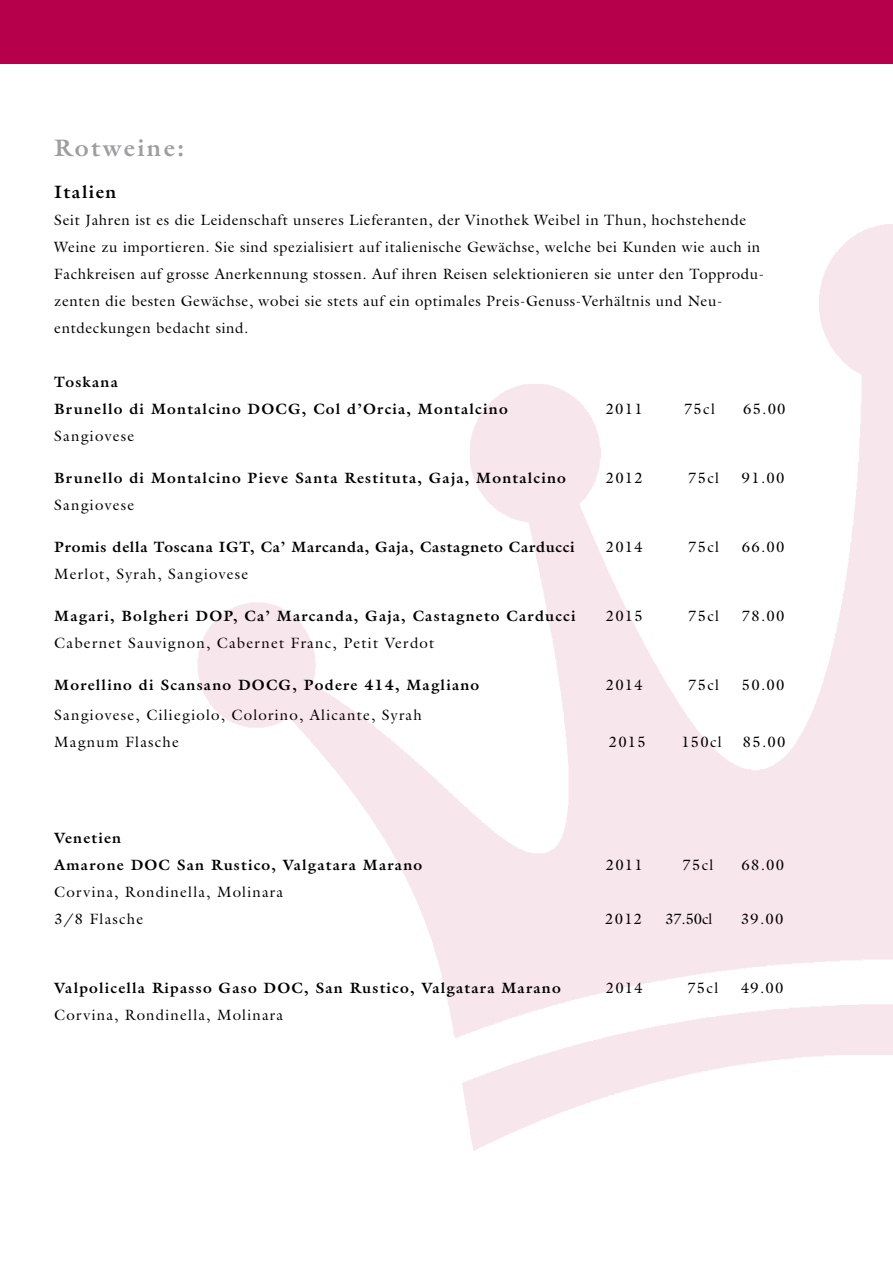
<style>
.page{position:relative;width:893px;height:1263px;background:#fff}
.page>*{position:absolute;margin:0;border:0;box-sizing:border-box;transform-origin:0 0}
.t1{font:700 24px "Galliard";letter-spacing:.1em;color:#9c9e9f}
.t2{font:700 18px "Galliard";letter-spacing:.08em;color:#000}
.t3{font:15px/27px "Galliard";letter-spacing:.04em;color:#000}
.t4{font:700 15px/27px "Galliard";letter-spacing:.08em;color:#000}
.t5{font:15px/27px "Galliard";letter-spacing:.08em;color:#000}
.t6{font:700 15px "Galliard";letter-spacing:.05em;color:#000}
</style>
<div class="page">
<div style="left:0;top:0;width:893px;height:64px;background:#b6004b"></div>
<h1 class="t1" style="left:54px;top:132px;width:132px">Rotweine:</h1>
<p class="t2" style="left:54px;top:180px;width:63px">Italien</p>
<p class="t3" style="left:54px;top:206px;width:711px">Seit Jahren ist es die Leidenschaft unseres Lieferanten, der Vinothek Weibel in Thun, hochstehende Weine zu importieren. Sie sind spezialisiert auf italienische Gewächse, welche bei Kunden wie auch in Fachkreisen auf grosse Anerkennung stossen. Auf ihren Reisen selektionieren sie unter den Topprodu&shy;zenten die besten Gewächse, wobei sie stets auf ein optimales Preis-Genuss-Verhältnis und Neu&shy;entdeckungen bedacht sind.</p>
<p class="t4" style="left:54px;top:368px;width:455px">Toskana<br>Brunello di Montalcino DOCG, Col d’Orcia, Montalcino</p>
<p class="t3" style="left:606px;top:395px;width:39px">2011</p>
<p class="t3" style="left:684px;top:395px;width:32px">75cl</p>
<p class="t3" style="left:743px;top:395px;width:44px">65.00</p>
<p class="t5" style="left:54px;top:422px;width:82px">Sangiovese</p>
<p class="t4" style="left:54px;top:464px;width:513px">Brunello di Montalcino Pieve Santa Restituta, Gaja, Montalcino</p>
<p class="t3" style="left:606px;top:464px;width:39px">2012</p>
<p class="t3" style="left:688px;top:464px;width:32px">75cl</p>
<p class="t3" style="left:742px;top:464px;width:44px">91.00</p>
<p class="t5" style="left:54px;top:491px;width:82px">Sangiovese</p>
<p class="t6" style="left:54px;top:537px;width:522px">Promis della Toscana IGT, Ca’ Marcanda, Gaja, Castagneto Carducci</p>
<p class="t3" style="left:606px;top:533px;width:39px">2014</p>
<p class="t3" style="left:688px;top:533px;width:32px">75cl</p>
<p class="t3" style="left:742px;top:533px;width:44px">66.00</p>
<p class="t5" style="left:54px;top:560px;width:196px">Merlot, Syrah, Sangiovese</p>
<p class="t4" style="left:54px;top:602px;width:523px">Magari, Bolgheri DOP, Ca’ Marcanda, Gaja, Castagneto Carducci</p>
<p class="t3" style="left:606px;top:602px;width:39px">2015</p>
<p class="t3" style="left:688px;top:602px;width:32px">75cl</p>
<p class="t3" style="left:742px;top:602px;width:44px">78.00</p>
<p class="t5" style="left:54px;top:629px;width:381px">Cabernet Sauvignon, Cabernet Franc, Petit Verdot</p>
<p class="t4" style="left:54px;top:671px;width:427px">Morellino di Scansano DOCG, Podere 414, Magliano</p>
<p class="t3" style="left:606px;top:671px;width:39px">2014</p>
<p class="t3" style="left:688px;top:671px;width:32px">75cl</p>
<p class="t3" style="left:742px;top:671px;width:44px">50.00</p>
<p class="t5" style="left:54px;top:701px;width:369px">Sangiovese, Ciliegiolo, Colorino, Alicante, Syrah<br>Magnum Flasche</p>
<p class="t3" style="left:609px;top:728px;width:39px">2015</p>
<p class="t3" style="left:681px;top:728px;width:42px">150cl</p>
<p class="t3" style="left:743px;top:728px;width:44px">85.00</p>
<p class="t4" style="left:54px;top:824px;width:369px">Venetien<br>Amarone DOC San Rustico, Valgatara Marano</p>
<p class="t5" style="left:54px;top:878px;width:230px">Corvina, Rondinella, Molinara<br>3/8 Flasche</p>
<p class="t3" style="left:606px;top:851px;width:39px">2011</p>
<p class="t3" style="left:682px;top:851px;width:32px">75cl</p>
<p class="t3" style="left:742px;top:851px;width:44px">68.00</p>
<p class="t3" style="left:605px;top:905px;width:39px">2012</p>
<p class="t3" style="left:665px;top:905px;width:49px">37.50cl</p>
<p class="t3" style="left:741px;top:905px;width:44px">39.00</p>
<p class="t4" style="left:54px;top:974px;width:508px">Valpolicella Ripasso Gaso DOC, San Rustico, Valgatara Marano</p>
<p class="t3" style="left:606px;top:974px;width:39px">2014</p>
<p class="t3" style="left:687px;top:974px;width:32px">75cl</p>
<p class="t3" style="left:741px;top:974px;width:44px">49.00</p>
<p class="t5" style="left:54px;top:1001px;width:230px">Corvina, Rondinella, Molinara</p>
</div>
